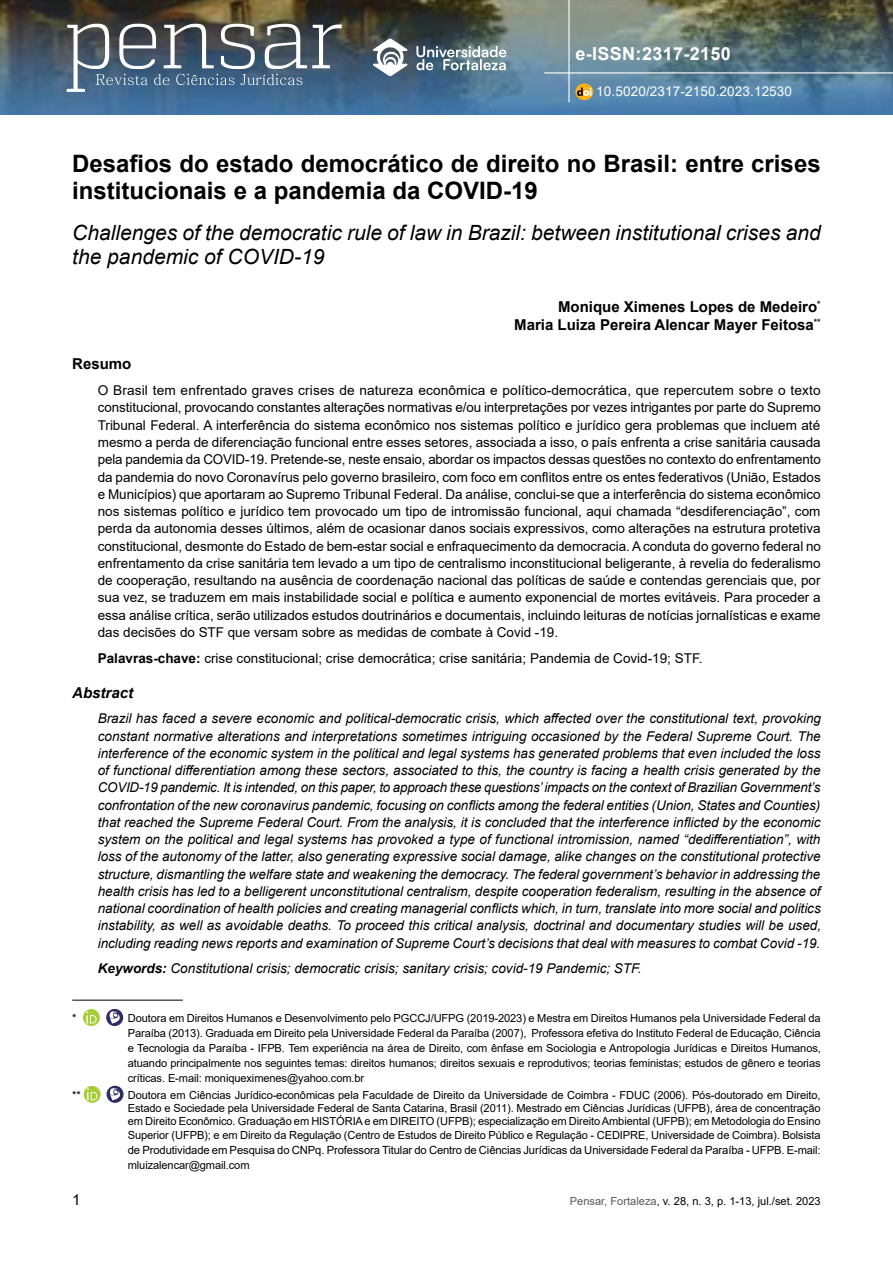
<style>
.page{position:relative;width:893px;height:1263px;background:#fff}
.page>*{position:absolute;margin:0;border:0;box-sizing:border-box;transform-origin:0 0}
.t1{font:700 24px/27px "Arial";color:#000}
.t2{font:italic 21px/24px "Arial";color:#000}
.t3{font:700 18px "Arial";letter-spacing:.02em;color:#fff}
.t4{font:700 15px/18px "Arial";color:#000;text-align:right}
.t5{font:italic 700 15px "Arial";color:#000}
.t6{font:15px "Arial";color:#000}
.t7{font:13.5px/17.2px "Arial";color:#000;text-align:justify}
.t8{font:italic 13.5px/17.2px "Arial";color:#000;text-align:justify}
.t9{font:13.5px "Arial";letter-spacing:.01em;color:#fff}
.t10{font:11.25px "Arial";letter-spacing:-.01em;color:#000}
.t11{font:11.1px/15px "Arial";letter-spacing:-.01em;color:#000;text-align:justify}
.s1{font-weight:700}
.s2{font-size:11.1px}
.s3{color:#58595b}
</style>
<div class="page">
<img style="left:0;top:0;width:893px;height:115px">
<hr style="left:568px;top:0;width:2px;height:102px;background:#fff">
<hr style="left:544px;top:72px;width:349px;height:1px;background:#fff">
<svg style="left:67px;top:24px;width:275px;height:68px;background:#617282"></svg>
<svg style="left:575px;top:83px;width:18px;height:17px"></svg>
<svg style="left:577px;top:88px;width:14px;height:8px"></svg>
<svg style="left:372px;top:38px;width:36px;height:39px"></svg>
<svg style="left:416px;top:46px;width:90px;height:24px"></svg>
<hr style="left:72px;top:1000px;width:111px;height:1px;background:#000">
<svg style="left:83px;top:1009px;width:17px;height:17px"></svg>
<svg style="left:86px;top:1011px;width:11px;height:12px"></svg>
<svg style="left:106px;top:1009px;width:17px;height:17px"></svg>
<svg style="left:107px;top:1008px;width:17px;height:15px"></svg>
<svg style="left:84px;top:1086px;width:17px;height:17px"></svg>
<svg style="left:87px;top:1088px;width:10px;height:12px"></svg>
<svg style="left:107px;top:1086px;width:17px;height:17px"></svg>
<svg style="left:108px;top:1085px;width:16px;height:15px"></svg>
<h3 class="t3" style="left:575px;top:41px;width:157px">e-ISSN:2317-2150</h3>
<p class="t9" style="left:596px;top:82px;width:197px">10.5020/2317-2150.2023.12530</p>
<h1 class="t1" style="left:72px;top:151px;width:750px">Desafios do estado democrático de direito no Brasil: entre crises institucionais e a pandemia da COVID-19</h1>
<h2 class="t2" style="left:72px;top:221px;width:750px">Challenges of the democratic rule of law in Brazil: between institutional crises and the pandemic of COVID-19</h2>
<p class="t4" style="left:514px;top:298px;width:308px">Monique Ximenes Lopes de Medeiro<sup>*<br></sup>Maria Luiza Pereira Alencar Mayer Feitosa<sup>**</sup></p>
<p class="t4" style="left:72px;top:355px;width:61px">Resumo</p>
<p class="t7" style="left:98px;top:382px;width:725px">O Brasil tem enfrentado graves crises de natureza econômica e político-democrática, que repercutem sobre o texto constitucional, provocando constantes alterações normativas e/ou interpretações por vezes intrigantes por parte do Supremo Tribunal Federal. A interferência do sistema econômico nos sistemas político e jurídico gera problemas que incluem até mesmo a perda de diferenciação funcional entre esses setores, associada a isso, o país enfrenta a crise sanitária causada pela pandemia da COVID-19. Pretende-se, neste ensaio, abordar os impactos dessas questões no contexto do enfrentamento da pandemia do novo Coronavírus pelo governo brasileiro, com foco em conflitos entre os entes federativos (União, Estados e Municípios) que aportaram ao Supremo Tribunal Federal. Da análise, conclui-se que a interferência do sistema econômico nos sistemas político e jurídico tem provocado um tipo de intromissão funcional, aqui chamada “desdiferenciação”, com perda da autonomia desses últimos, além de ocasionar danos sociais expressivos, como alterações na estrutura protetiva constitucional, desmonte do Estado de bem-estar social e enfraquecimento da democracia. A conduta do governo federal no enfrentamento da crise sanitária tem levado a um tipo de centralismo inconstitucional beligerante, à revelia do federalismo de cooperação, resultando na ausência de coordenação nacional das políticas de saúde e contendas gerenciais que, por sua vez, se traduzem em mais instabilidade social e política e aumento exponencial de mortes evitáveis. Para proceder a essa análise crítica, serão utilizados estudos doutrinários e documentais, incluindo leituras de notícias jornalísticas e exame das decisões do STF que versam sobre as medidas de combate à Covid -19.</p>
<p class="t7" style="left:98px;top:649px;width:606px"><span class="s1">Palavras-chave:</span> crise constitucional; crise democrática; crise sanitária; Pandemia de Covid-19; STF.</p>
<p class="t5" style="left:72px;top:682px;width:62px">Abstract</p>
<p class="t8" style="left:98px;top:710px;width:725px">Brazil has faced a severe economic and political-democratic crisis, which affected over the constitutional text, provoking constant normative alterations and interpretations sometimes intriguing occasioned by the Federal Supreme Court. The interference of the economic system in the political and legal systems has generated problems that even included the loss of functional differentiation among these sectors, associated to this, the country is facing a health crisis generated by the COVID-19 pandemic. It is intended, on this paper, to approach these questions’ impacts on the context of Brazilian Government’s confrontation of the new coronavirus pandemic, focusing on conflicts among the federal entities (Union, States and Counties) that reached the Supreme Federal Court. From the analysis, it is concluded that the interference inflicted by the economic system on the political and legal systems has provoked a type of functional intromission, named “dedifferentiation”, with loss of the autonomy of the latter, also generating expressive social damage, alike changes on the constitutional protective structure, dismantling the welfare state and weakening the democracy. The federal government’s behavior in addressing the health crisis has led to a belligerent unconstitutional centralism, despite cooperation federalism, resulting in the absence of national coordination of health policies and creating managerial conflicts which, in turn, translate into more social and politics instability, as well as avoidable deaths. To proceed this critical analysis, doctrinal and documentary studies will be used, including reading news reports and examination of Supreme Court’s decisions that deal with measures to combat Covid -19.</p>
<p class="t8" style="left:98px;top:960px;width:545px"><span class="s1">Keywords:</span> Constitutional crisis; democratic crisis; sanitary crisis; covid-19 Pandemic; STF.</p>
<p class="t10" style="left:72px;top:1010px;width:6px">*</p>
<p class="t11" style="left:128px;top:1010px;width:695px">Doutora em Direitos Humanos e Desenvolvimento pelo PGCCJ/UFPG (2019-2023) e Mestra em Direitos Humanos pela Universidade Federal da Paraíba (2013). Graduada em Direito pela Universidade Federal da Paraíba (2007), Professora efetiva do Instituto Federal de Educação, Ciência e Tecnologia da Paraíba - IFPB. Tem experiência na área de Direito, com ênfase em Sociologia e Antropologia Jurídicas e Direitos Humanos, atuando principalmente nos seguintes temas: direitos humanos; direitos sexuais e reprodutivos; teorias feministas; estudos de gênero e teorias críticas. E-mail: moniqueximenes@yahoo.com.br</p>
<p class="t11" style="left:72px;top:1087px;width:10px">**</p>
<p class="t11" style="left:128px;top:1088px;width:694px;line-height:13.4px">Doutora em Ciências Jurídico-econômicas pela Faculdade de Direito da Universidade de Coimbra - FDUC (2006). Pós-doutorado em Direito, Estado e Sociedade pela Universidade Federal de Santa Catarina, Brasil (2011). Mestrado em Ciências Jurídicas (UFPB), área de concentração em Direito Econômico. Graduação em HISTÓRIA e em DIREITO (UFPB); especialização em Direito Ambiental (UFPB); em Metodologia do Ensino Superior (UFPB); e em Direito da Regulação (Centro de Estudos de Direito Público e Regulação - CEDIPRE, Universidade de Coimbra). Bolsista</p>
<p class="t10" style="left:128px;top:1142px;width:694px">de Produtividade em Pesquisa do CNPq. Professora Titular do Centro de Ciências Jurídicas da Universidade Federal da Paraíba - UFPB. <span class="s2">E-mail:</span></p>
<p class="t11" style="left:128px;top:1157px;width:123px">mluizalencar@gmail.com</p>
<p class="t6" style="left:72px;top:1189px;width:10px">1</p>
<p class="t11" style="left:570px;top:1193px;width:252px"><span class="s3">Pensar, Fortaleza</span>, v. 28, n. 3, p. 1-13, jul./set. 2023</p>
</div>
